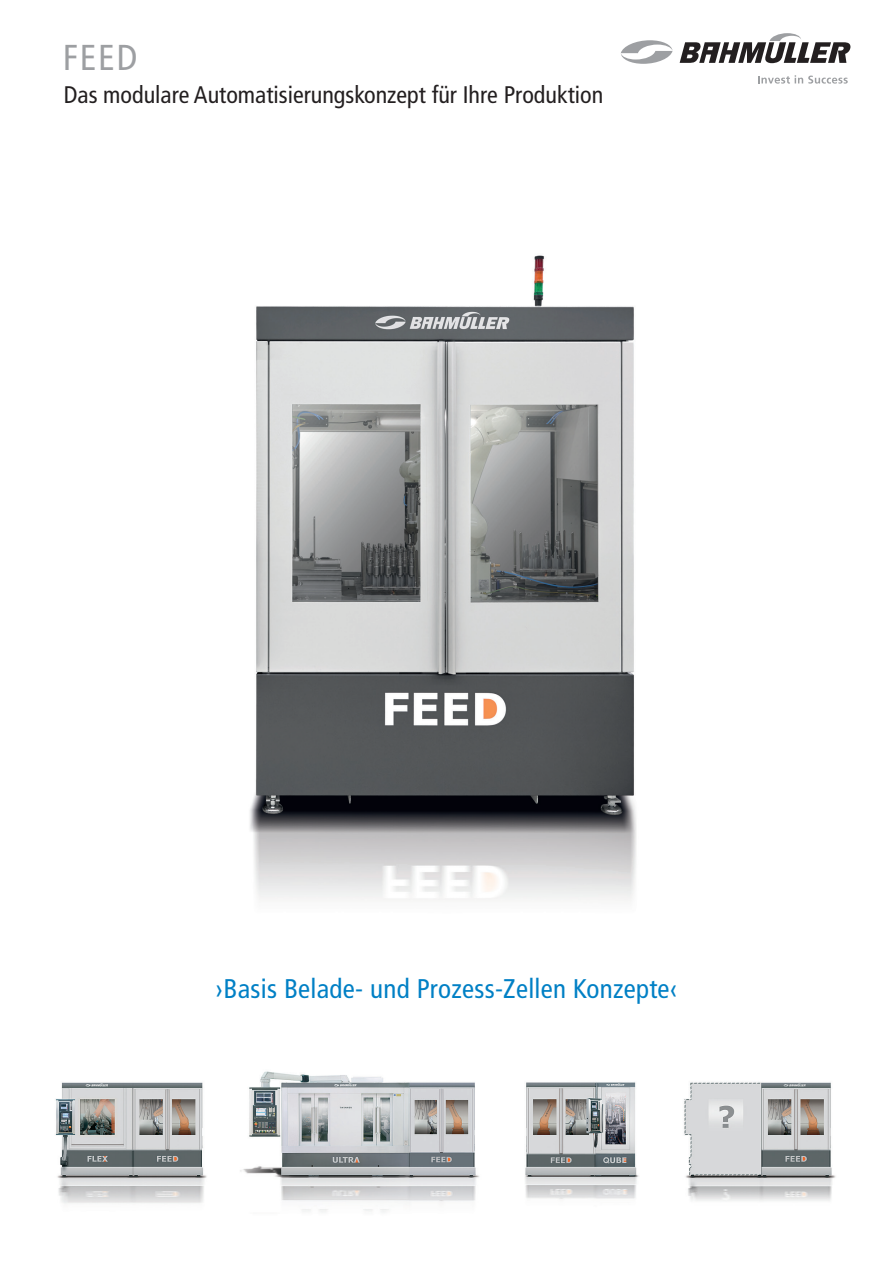
<style>
.page{position:relative;width:893px;height:1263px;background:#fff}
.page>*{position:absolute;margin:0;border:0;box-sizing:border-box;transform-origin:0 0}
.t1{font:condensed 36px "Frutiger LT Pro";color:#9d9fa2}
.t2{font:condensed 27px "Frutiger LT Pro";letter-spacing:.01em;color:#0080c5}
.t3{font:condensed 24px "Frutiger LT Pro";color:#231f20}
</style>
<div class="page">
<img style="left:250px;top:255px;width:387px;height:646px">
<svg style="left:758px;top:75px;width:90px;height:9px"></svg>
<svg style="left:680px;top:33px;width:171px;height:30px"></svg>
<svg style="left:621px;top:40px;width:51px;height:24px"></svg>
<img style="left:55px;top:1071px;width:781px;height:141px">
<h1 class="t1" style="left:63px;top:36px;width:76px">FEED</h1>
<p class="t3" style="left:64px;top:81px;width:541px">Das modulare Automatisierungskonzept für Ihre Produktion</p>
<p class="t2" style="left:216px;top:973px;width:463px">›Basis Belade- und Prozess-Zellen Konzepte‹</p>
</div>
